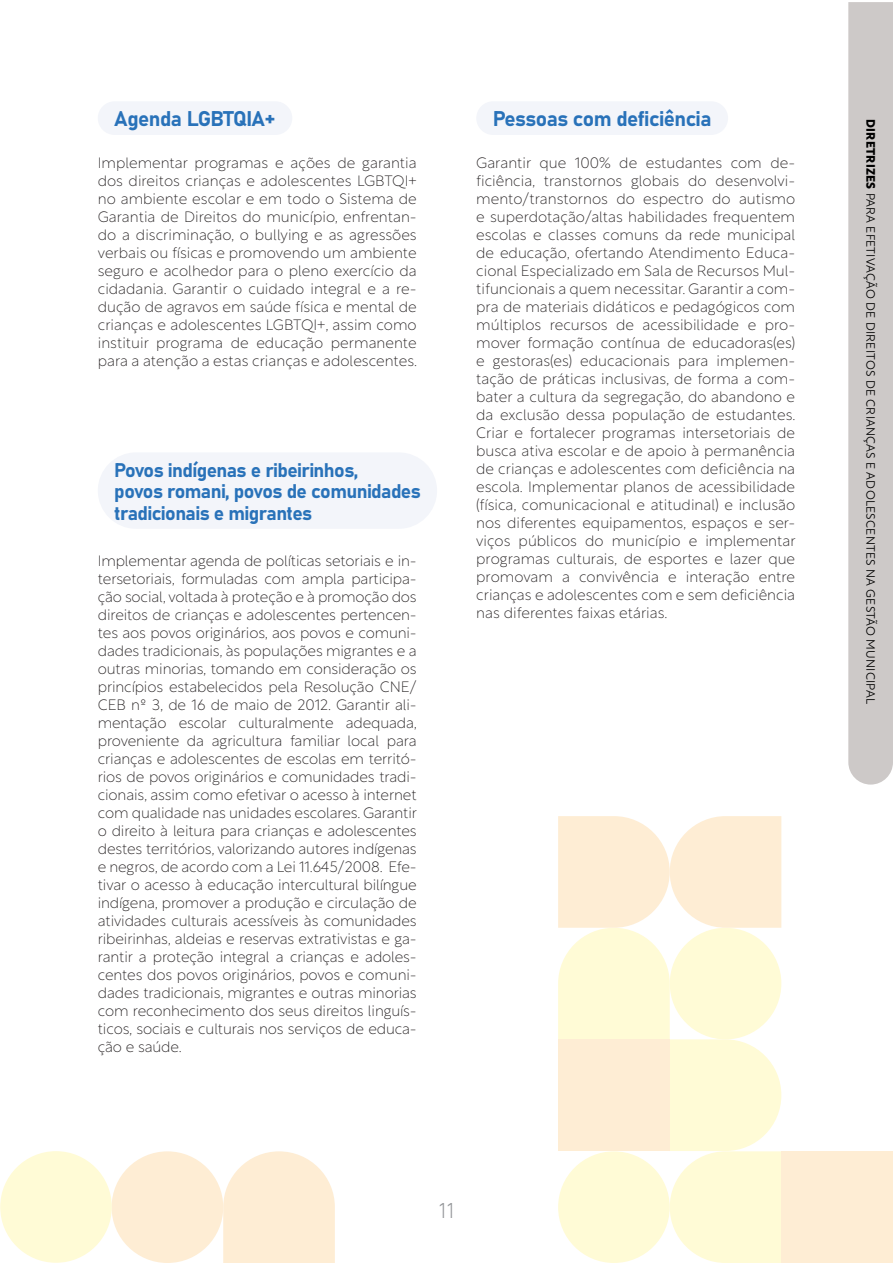
<style>
.page{position:relative;width:893px;height:1263px;background:#fff}
.page>*{position:absolute;margin:0;border:0;box-sizing:border-box;transform-origin:0 0}
.t1{font:21px "Bahnschrift";letter-spacing:-.025em;color:#2972b9}
.t2{font:200 21px "New Nord";color:#939598}
.t3{font:19.5px/21.5px "Bahnschrift";letter-spacing:-.03em;color:#2972b9}
.t4{font:200 15px/18px "Rustica";color:#231f20;text-align:justify}
.t5{font:300 12px "Rustica";letter-spacing:.02em;color:#000}
.s1{font-weight:700}
</style>
<div class="page">
<div style="left:848px;top:2px;width:45px;height:782px;background:#cdc9c8"></div>
<div style="left:98px;top:452px;width:339px;height:77px;background:#f3f5fa;border-radius:38px"></div>
<div style="left:98px;top:101px;width:194px;height:34px;background:#f3f5fa;border-radius:17px"></div>
<div style="left:476px;top:101px;width:252px;height:34px;background:#f3f5fa;border-radius:17px"></div>
<div style="left:112px;top:1151px;width:111px;height:112px;background:#feedd4;border-radius:56px"></div>
<div style="left:0;top:1151px;width:112px;height:112px;background:#fffbd6;border-radius:56px"></div>
<svg style="left:558px;top:816px;width:223px;height:447px;background:#fef7db"></svg>
<svg style="left:223px;top:1151px;width:112px;height:112px;background:#feefd8"></svg>
<div style="left:781px;top:1151px;width:112px;height:112px;background:#feedd4"></div>
<div style="left:558px;top:1039px;width:112px;height:112px;background:#feedd4"></div>
<h1 class="t1" style="left:114px;top:103px;width:163px">Agenda LGBTQIA+</h1>
<p class="t4" style="left:98px;top:152px;width:321px">Implementar programas e ações de garantia dos direitos crianças e adolescentes LGBTQI+ no ambiente escolar e em todo o Sistema de Garantia de Direitos do município, enfrentan&shy;do a discriminação, o bullying e as agressões verbais ou físicas e promovendo um ambiente seguro e acolhedor para o pleno exercício da cidadania. Garantir o cuidado integral e a re&shy;dução de agravos em saúde física e mental de crianças e adolescentes LGBTQI+, assim como instituir programa de educação permanente para a atenção a estas crianças e adolescentes.</p>
<h2 class="t3" style="left:114px;top:458px;width:308px">Povos indígenas e ribeirinhos,<br>povos romani, povos de comunidades tradicionais e migrantes</h2>
<p class="t4" style="left:98px;top:550px;width:321px">Implementar agenda de políticas setoriais e in&shy;tersetoriais, formuladas com ampla participa&shy;ção social, voltada à proteção e à promoção dos direitos de crianças e adolescentes pertencen&shy;tes aos povos originários, aos povos e comuni&shy;dades tradicionais, às populações migrantes e a outras minorias, tomando em consideração os princípios estabelecidos pela Resolução CNE/ CEB nº 3, de 16 de maio de 2012. Garantir ali&shy;mentação escolar culturalmente adequada, proveniente da agricultura familiar local para crianças e adolescentes de escolas em territó&shy;rios de povos originários e comunidades tradi&shy;cionais, assim como efetivar o acesso à internet com qualidade nas unidades escolares. Garantir o direito à leitura para crianças e adolescentes destes territórios, valorizando autores indígenas e negros, de acordo com a Lei 11.645/2008. Efe&shy;tivar o acesso à educação intercultural bilíngue indígena, promover a produção e circulação de atividades culturais acessíveis às comunidades ribeirinhas, aldeias e reservas extrativistas e ga&shy;rantir a proteção integral a crianças e adoles&shy;centes dos povos originários, povos e comuni&shy;dades tradicionais, migrantes e outras minorias com reconhecimento dos seus direitos linguís&shy;ticos, sociais e culturais nos serviços de educa&shy;ção e saúde.</p>
<h1 class="t1" style="left:493px;top:103px;width:220px">Pessoas com deficiência</h1>
<p class="t4" style="left:476px;top:152px;width:321px">Garantir que 100% de estudantes com de&shy;ficiência, transtornos globais do desenvolvi&shy;mento/transtornos do espectro do autismo e superdotação/altas habilidades frequentem escolas e classes comuns da rede municipal de educação, ofertando Atendimento Educa&shy;cional Especializado em Sala de Recursos Mul&shy;tifuncionais a quem necessitar. Garantir a com&shy;pra de materiais didáticos e pedagógicos com múltiplos recursos de acessibilidade e pro&shy;mover formação contínua de educadoras(es) e gestoras(es) educacionais para implemen&shy;tação de práticas inclusivas, de forma a com&shy;bater a cultura da segregação, do abandono e da exclusão dessa população de estudantes.<br>Criar e fortalecer programas intersetoriais de busca ativa escolar e de apoio à permanência de crianças e adolescentes com deficiência na escola. Implementar planos de acessibilidade (física, comunicacional e atitudinal) e inclusão nos diferentes equipamentos, espaços e ser&shy;viços públicos do município e implementar programas culturais, de esportes e lazer que promovam a convivência e interação entre crianças e adolescentes com e sem deficiência nas diferentes faixas etárias.</p>
<h1 class="t2" style="left:439px;top:1198px;width:17px">11</h1>
<p class="t5" style="left:881px;top:119px;width:587px;rotate:90deg"><span class="s1">DIRETRIZES</span> PARA EFETIVAÇÃO DE DIREITOS DE CRIANÇAS E ADOLESCENTES NA GESTÃO MUNICIPAL</p>
</div>
